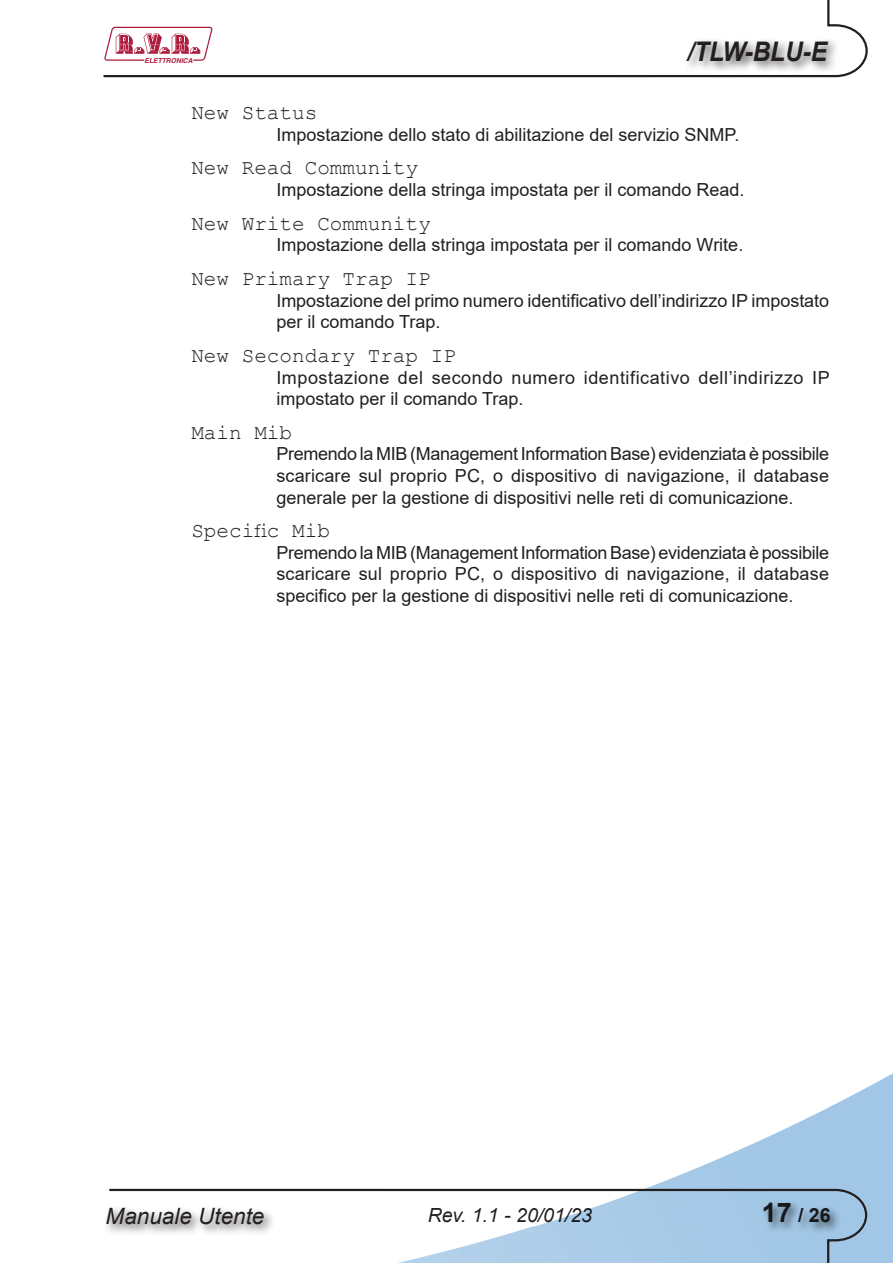
<style>
.page{position:relative;width:893px;height:1263px;background:#fff}
.page>*{position:absolute;margin:0;border:0;box-sizing:border-box;transform-origin:0 0}
.t1{font:italic 700 27px "Arial";color:#231f20;scale:.9 1}
.t2{font:italic 22.5px "Arial";color:#231f20}
.t3{font:21px "Courier New";color:#231f20}
.t4{font:italic 19.5px "Arial";color:#231f20}
.t5{font:700 19.5px "Arial";color:#231f20}
.t6{font:18px/21.6px "Arial";color:#231f20;text-align:justify}
.t7{font:18px/21.6px "Arial";letter-spacing:.03em;color:#231f20}
.t8{font:italic 700 6.75px "Helvetica";color:#ae1b3d}
.s1{font-size:27px}
</style>
<div class="page">
<img style="left:647px;top:1073px;width:246px;height:190px">
<svg style="left:103px;top:0;width:765px;height:78px"></svg>
<svg style="left:109px;top:1188px;width:759px;height:75px"></svg>
<div style="left:684px;top:38px;width:156px;height:35px;background:#231f20;opacity:.75"></div>
<svg style="left:104px;top:27px;width:108px;height:34px"></svg>
<div style="left:760px;top:1199px;width:82px;height:35px;background:#231f20;opacity:.75"></div>
<div style="left:104px;top:1205px;width:172px;height:31px;background:#231f20;opacity:.75"></div>
<p class="t8" style="left:144px;top:56px;width:50px">ELETTRONICA</p>
<h1 class="t1" style="left:687px;top:34px;width:156px">/TLW-BLU-E</h1>
<p class="t3" style="left:191px;top:100px;width:127px">New Status</p>
<p class="t6" style="left:276px;top:124px;width:464px">Impostazione dello stato di abilitazione del servizio SNMP.</p>
<p class="t3" style="left:191px;top:155px;width:228px">New Read Community</p>
<p class="t6" style="left:276px;top:179px;width:470px">Impostazione della stringa impostata per il comando Read.</p>
<p class="t3" style="left:191px;top:210px;width:241px">New Write Community</p>
<p class="t6" style="left:276px;top:234px;width:468px">Impostazione della stringa impostata per il comando Write.</p>
<p class="t3" style="left:191px;top:265px;width:241px">New Primary Trap IP</p>
<p class="t6" style="left:276px;top:289px;width:554px">Impostazione del primo numero identificativo dell’indirizzo IP impostato per il comando Trap.</p>
<p class="t3" style="left:191px;top:342px;width:266px">New Secondary Trap IP</p>
<p class="t7" style="left:276px;top:366px;width:555px">Impostazione del secondo numero identificativo dell’indirizzo IP impostato per il comando Trap.</p>
<p class="t3" style="left:191px;top:419px;width:102px">Main Mib</p>
<p class="t6" style="left:276px;top:443px;width:554px">Premendo la MIB (Management Information Base) evidenziata è possibile scaricare sul proprio PC, o dispositivo di navigazione, il database generale per la gestione di dispositivi nelle reti di comunicazione.</p>
<p class="t3" style="left:191px;top:518px;width:140px">Specific Mib</p>
<p class="t6" style="left:276px;top:542px;width:554px">Premendo la MIB (Management Information Base) evidenziata è possibile scaricare sul proprio PC, o dispositivo di navigazione, il database specifico per la gestione di dispositivi nelle reti di comunicazione.</p>
<p class="t2" style="left:106px;top:1202px;width:160px">Manuale Utente</p>
<p class="t4" style="left:428px;top:1203px;width:166px">Rev. 1.1 - 20/01/23</p>
<p class="t5" style="left:762px;top:1202px;width:70px"><span class="s1">17</span> / 26</p>
</div>
